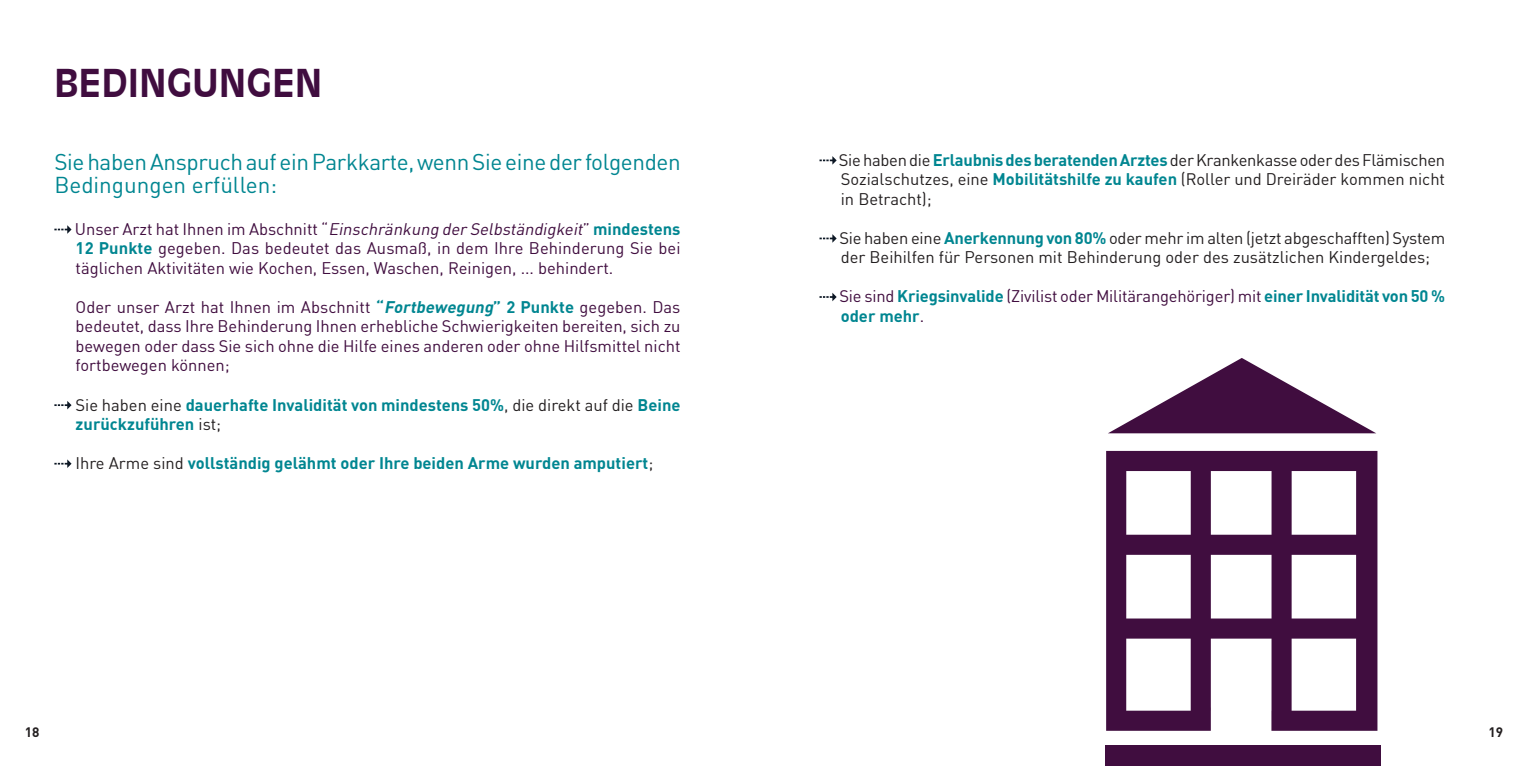
<style>
.page{position:relative;width:1531px;height:766px;background:#fff}
.page>*{position:absolute;margin:0;border:0;box-sizing:border-box;transform-origin:0 0}
.t1{font:700 37.5px "Incised 901 BT";color:#400d3f}
.t2{font:22.5px/22.5px "DIN";letter-spacing:-.015em;color:#008691}
.texte_courant{font:16.5px/19.5px "DIN";color:#400d3f;text-align:justify}
.texte_courant-2{font:16.5px/19.5px "DIN";color:#231f20;text-align:justify}
.texte_courant-3{font:700 16.5px/19.5px "DIN";color:#008691}
.t3{font:700 13.5px "DIN";color:#231f20}
.s1{font-style:italic}
.s2{font-weight:700;color:#008691}
.s3{font-weight:700;font-style:italic;color:#008691}
.s4{font-weight:400;color:#231f20}
.s5{font-weight:400;color:#400d3f}
</style>
<div class="page">
<svg style="left:54px;top:225px;width:18px;height:9px"></svg>
<svg style="left:54px;top:401px;width:18px;height:8px"></svg>
<svg style="left:54px;top:459px;width:18px;height:9px"></svg>
<svg style="left:819px;top:156px;width:18px;height:9px"></svg>
<svg style="left:819px;top:234px;width:18px;height:9px"></svg>
<svg style="left:819px;top:292px;width:18px;height:9px"></svg>
<svg style="left:1108px;top:358px;width:268px;height:75px"></svg>
<div style="left:1105px;top:744px;width:275px;height:21px;background:#400d3f"></div>
<svg style="left:1106px;top:451px;width:271px;height:279px"></svg>
<p class="t1" style="left:54px;top:60px;width:270px">BEDINGUNGEN</p>
<p class="t2" style="left:54px;top:150px;width:628px">Sie haben Anspruch auf ein Parkkarte, wenn Sie eine der folgenden<br>Bedingungen erfüllen:</p>
<p class="texte_courant" style="left:75px;top:219px;width:607px">Unser Arzt hat Ihnen im Abschnitt “<span class="s1">Einschränkung der Selbständigkeit</span>” <span class="s2">mindestens 12 Punkte</span> gegeben. Das bedeutet das Ausmaß, in dem Ihre Behinderung Sie bei täglichen Aktivitäten wie Kochen, Essen, Waschen, Reinigen, ... behindert.</p>
<p class="texte_courant" style="left:76px;top:297px;width:606px">Oder unser Arzt hat Ihnen im Abschnitt <span class="s2">“</span><span class="s3">Fortbewegung</span><span class="s2">” 2 Punkte</span> gegeben. Das bedeutet, dass Ihre Behinderung Ihnen erhebliche Schwierigkeiten bereiten, sich zu bewegen oder dass Sie sich ohne die Hilfe eines anderen oder ohne Hilfsmittel nicht fortbewegen können;</p>
<p class="texte_courant-3" style="left:75px;top:394px;width:606px"><span class="s4">Sie haben eine</span> dauerhafte Invalidität von mindestens 50%<span class="s4">, die direkt auf die</span> Beine zurückzuführen <span class="s4">ist;</span></p>
<p class="texte_courant-3" style="left:76px;top:452px;width:579px"><span class="s4">Ihre Arme sind</span> vollständig gelähmt oder Ihre beiden Arme wurden amputiert<span class="s4">;</span></p>
<p class="texte_courant-2" style="left:839px;top:150px;width:608px">Sie haben die <span class="s2">Erlaubnis des beratenden Arztes</span> der Krankenkasse oder des Flämischen Sozialschutzes, eine <span class="s2">Mobilitätshilfe zu kaufen</span> (Roller und Dreiräder kommen nicht in Betracht);</p>
<p class="texte_courant-2" style="left:839px;top:228px;width:607px">Sie haben eine <span class="s2">Anerkennung von 80%</span> oder mehr im alten (jetzt abgeschafften) System der Beihilfen für Personen mit Behinderung oder des zusätzlichen Kindergeldes;</p>
<p class="texte_courant-3" style="left:839px;top:286px;width:607px"><span class="s5">Sie sind</span> Kriegsinvalide <span class="s5">(Zivilist oder Militärangehöriger) mit</span> einer Invalidität von 50 % oder mehr<span class="s5">.</span></p>
<p class="t3" style="left:25px;top:723px;width:16px">18</p>
<p class="t3" style="left:1488px;top:723px;width:16px">19</p>
</div>
